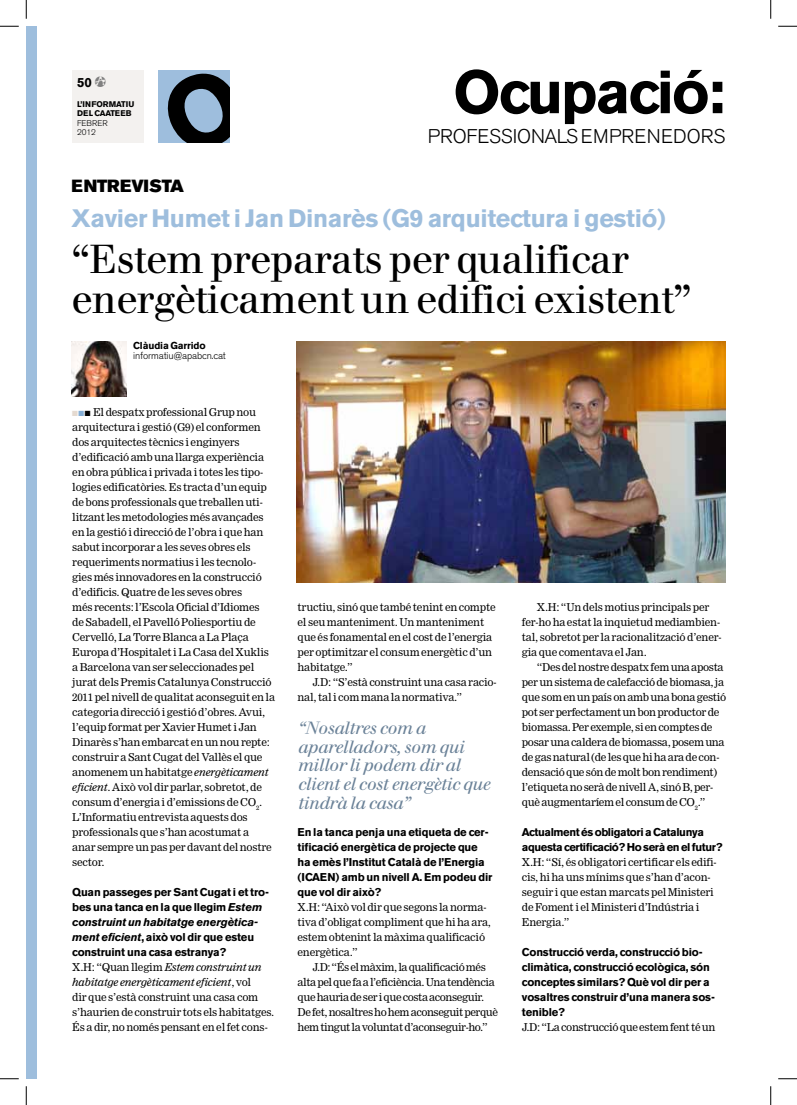
<style>
.page{position:relative;width:797px;height:1105px;background:#fff}
.page>*{position:absolute;margin:0;border:0;box-sizing:border-box;transform-origin:0 0}
.t1{font:700 60.12px "Akzidenz Grotesk BE";letter-spacing:-.035em;color:#000}
.t2{font:40px/40px "Walbaum";letter-spacing:-.015em;color:#000}
.t3{font:700 25px "Akzidenz Grotesk BE";letter-spacing:-.015em;color:#9ebedd}
.t4{font:300 19.75px "Akzidenz Grotesk BE";color:#000}
.t5{font:italic 17.5px/18.8px "Walbaum";letter-spacing:-.015em;color:#6b8298}
.t6{font:17.5px "Akzidenz Grotesk BE Super";color:#000}
.t7{font:700 13.25px "Akzidenz Grotesk BE";color:#000}
.t8{font:700 11.25px/15px "Akzidenz Grotesk BE";letter-spacing:-.015em;color:#000}
.t9{font:700 11.25px/15px "Akzidenz Grotesk BE";letter-spacing:-.035em;color:#000}
.t10{font:10.62px/15px "Clarion";letter-spacing:-.015em;color:#000}
.t11{font:10.62px/15px "Clarion";letter-spacing:-.035em;color:#000}
.t12{font:300 10px "Akzidenz Grotesk BE";letter-spacing:-.015em;color:#000}
.t13{font:700 10px "Akzidenz Grotesk BE";letter-spacing:-.015em;color:#000}
.t14{font:700 8.12px/9.4px "Akzidenz Grotesk BE";letter-spacing:.03em;color:#000}
.t15{font:300 8.12px/9.4px "Akzidenz Grotesk BE";letter-spacing:-.015em;color:#000}
.s1{font-family:"CAAT";font-weight:400;color:#808080}
.s2{color:#e5dad0}
.s3{color:#85aed5}
.s4{font-style:italic}
</style>
<div class="page">
<div style="left:26px;top:26px;width:11px;height:1053px;background:#9ebedd"></div>
<div style="left:72px;top:70px;width:71px;height:72px;background:#f3f1ef"></div>
<img style="left:72px;top:341px;width:55px;height:55px">
<img style="left:296px;top:341px;width:429px;height:241px">
<svg style="left:0;top:25px;width:19px;height:2px"></svg>
<svg style="left:778px;top:25px;width:19px;height:2px"></svg>
<svg style="left:0;top:1078px;width:19px;height:1px"></svg>
<svg style="left:778px;top:1078px;width:19px;height:1px"></svg>
<svg style="left:25px;top:0;width:2px;height:19px"></svg>
<svg style="left:25px;top:1086px;width:2px;height:19px"></svg>
<svg style="left:770px;top:0;width:1px;height:19px"></svg>
<svg style="left:770px;top:1086px;width:1px;height:19px"></svg>
<div style="left:158px;top:70px;width:72px;height:73px;background:#9ebedd"></div>
<p class="t7" style="left:77px;top:75px;width:30px">50 <span class="s1">c</span></p>
<p class="t14" style="left:77px;top:99px;width:59px">L’i nformaTIU<br>DEL CAATEEB</p>
<p class="t15" style="left:77px;top:118px;width:20px">FEBRER<br>2012</p>
<h1 class="t1" style="left:453px;top:57px;width:273px">Ocupació:</h1>
<h3 class="t4" style="left:428px;top:125px;width:299px">PROFESSIONALS EMPRENEDORS</h3>
<h3 class="t6" style="left:72px;top:175px;width:38px">ENTRE</h3>
<h3 class="t6" style="left:131px;top:175px;width:24px">VISTA</h3>
<h3 class="t3" style="left:72px;top:204px;width:595px">Xavier Humet i Jan Dinarès (G9 arquitectura i gestió)</h3>
<h2 class="t2" style="left:72px;top:240px;width:621px">“Estem preparats per qualificar energèticament un edifici existent”</h2>
<p class="t13" style="left:133px;top:339px;width:74px">Clàudia Garrido</p>
<p class="t12" style="left:133px;top:350px;width:94px">INFORMATIU@APABCN.CAT</p>
<p class="t10" style="left:72px;top:405px;width:204px"><span class="s2">■</span><span class="s3">■</span>■ El despatx professional Grup nou arquitectura i gestió (G9) el conformen dos arquitectes tècnics i enginyers d’edificació amb una llarga experiència en obra pública i privada i totes les tipo&shy;logies edificatòries. Es tracta d’un equip de bons professionals que treballen uti&shy;litzant les metodologies més avançades en la gestió i direcció de l’obra i que han sabut incorporar a les seves obres els requeriments normatius i les tecnolo&shy;gies més innovadores en la construcció d’edificis. Quatre de les seves obres<br>més recents: l’Escola Oficial d’Idiomes<br>de Sabadell, el Pavelló Poliesportiu de Cervelló, La Torre Blanca a La Plaça Europa d’Hospitalet i La Casa del Xuklis a Barcelona van ser seleccionades pel jurat dels Premis Catalunya Construcció 2011 pel nivell de qualitat aconseguit en la categoria direcció i gestió d’obres. Avui, l’equip format per Xavier Humet i Jan Dinarès s’han embarcat en un nou repte: construir a Sant Cugat del Vallès el que anomenem un habitatge <span class="s4">energèticament eficient</span>. Això vol dir parlar, sobretot, de consum d’energia i d’emissions de CO<sub>2</sub>.<br>L’Informatiu entrevista aquests dos professionals que s’han acostumat a<br>anar sempre un pas per davant del nostre sector.</p>
<p class="t8" style="left:72px;top:885px;width:198px">Quan passeges per Sant Cugat i et tro&shy;bes una tanca en la que llegim <span class="s4">Estem construint un habitatge energètica&shy;ment eficient</span>, això vol dir que esteu construint una casa estranya?</p>
<p class="t10" style="left:72px;top:960px;width:203px">X.H: “Quan llegim <span class="s4">Estem construint un habitatge energèticament eficient</span>, vol<br>dir que s’està construint una casa com s’haurien de construir tots els habitatges.<br>És a dir, no només pensant en el fet cons-</p>
<p class="t10" style="left:297px;top:600px;width:199px">tructiu, sinó que també tenint en compte el seu manteniment. Un manteniment que és fonamental en el cost de l’energia per optimitzar el consum energètic d’un habitatge.”</p>
<p class="t10" style="left:297px;top:675px;width:200px;text-indent:15px">J.D: “S’està construint una casa racio&shy;nal, tal i com mana la normativa.”</p>
<h3 class="t5" style="left:297px;top:719px;width:194px">“Nosaltres com a aparelladors, som qui millor li podem dir al client el cost energètic que tindrà la casa”</h3>
<p class="t8" style="left:297px;top:825px;width:196px">En la tanca penja una etiqueta de cer&shy;tificació energètica de projecte que ha emès l’Institut Català de l’Energia (ICAEN) amb un nivell A. Em podeu dir que vol dir això?</p>
<p class="t10" style="left:297px;top:900px;width:195px">X.H: “Això vol dir que segons la norma&shy;tiva d’obligat compliment que hi ha ara, estem obtenint la màxima qualificació energètica.”</p>
<p class="t11" style="left:297px;top:960px;width:202px;text-indent:15px">J.D: “És el màxim, la qualificació més alta pel que fa a l’eficiència. Una tendència que hauria de ser i que costa aconseguir.<br>De fet, nosaltres ho hem aconseguit perquè hem tingut la voluntat d’aconseguir-ho.”</p>
<p class="t10" style="left:522px;top:600px;width:201px;text-indent:15px">X.H: “Un dels motius principals per fer-ho ha estat la inquietud mediambien&shy;tal, sobretot per la racionalització d’ener&shy;gia que comentava el Jan.</p>
<p class="t10" style="left:522px;top:660px;width:206px;text-indent:15px">“Des del nostre despatx fem una aposta per un sistema de calefacció de biomasa, ja que som en un país on amb una bona gestió pot ser perfectament un bon productor de biomassa. Per exemple, si en comptes de posar una caldera de biomassa, posem una de gas natural (de les que hi ha ara de con&shy;densació que són de molt bon rendiment) l’etiqueta no serà de nivell A, sinó B, per&shy;què augmentaríem el consum de CO<sub>2</sub>.”</p>
<p class="t9" style="left:522px;top:825px;width:202px">Actualment és obligatori a Catalunya aquesta certificació? Ho serà en el futur?</p>
<p class="t10" style="left:522px;top:855px;width:196px">X.H: “Sí, és obligatori certificar els edifi&shy;cis, hi ha uns mínims que s’han d’acon&shy;seguir i que estan marcats pel Ministeri de Foment i el Ministeri d’Indústria i Energia.”</p>
<p class="t8" style="left:522px;top:945px;width:195px">Construcció verda, construcció bio&shy;climàtica, construcció ecològica, són conceptes similars? Què vol dir per a vosaltres construir d’una manera sos&shy;tenible?</p>
<p class="t10" style="left:522px;top:1020px;width:195px">J.D: “La construcció que estem fent té un</p>
</div>
